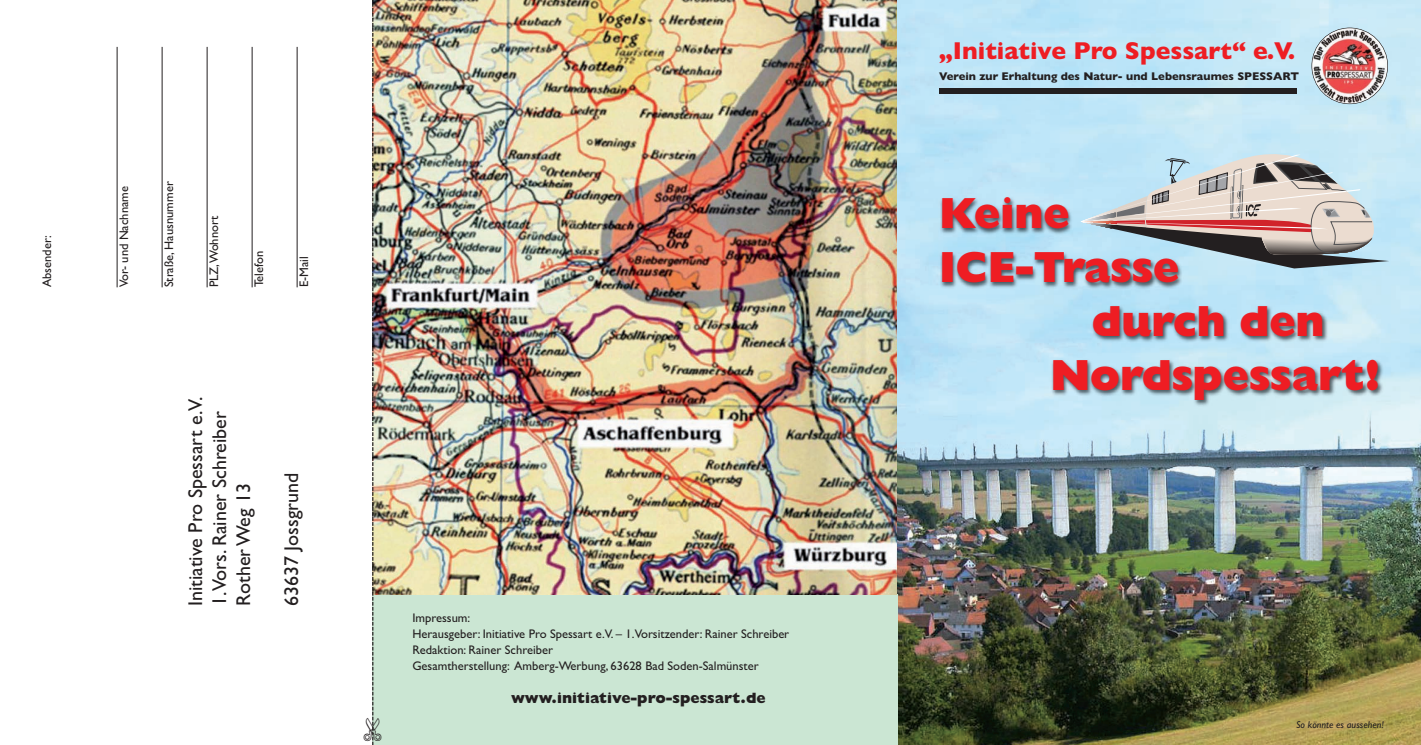
<style>
.page{position:relative;width:1421px;height:745px;background:#fff}
.page>*{position:absolute;margin:0;border:0;box-sizing:border-box;transform-origin:0 0}
.t1{font:800 43.75px "Gill Sans";letter-spacing:-.015em;color:#ee1d23}
.t2{font:700 24.62px "Gill Sans";color:#ee1d23}
.t3{font:20px/24px "Gill Sans";color:#231f20}
.t4{font:800 15px "Gill Sans";color:#231f20}
.t5{font:12.5px/16.2px "Gill Sans";color:#231f20}
.t6{font:700 11.25px "Gill Sans";color:#231f20}
.t7{font:italic 10px "Gill Sans";color:#231f20}
</style>
<div class="page">
<img style="left:896px;top:0;width:525px;height:744px">
<img style="left:920px;top:189px;width:501px;height:286px">
<div style="left:939px;top:88px;width:358px;height:5px;background:#231f20"></div>
<img style="left:1312px;top:28px;width:76px;height:76px;border-radius:50%">
<div style="left:1311px;top:28px;width:77px;height:76px;border:1px solid #231f20;border-radius:50%"></div>
<svg style="left:1080px;top:154px;width:309px;height:114px;background:#b4b8bc"></svg>
<div style="left:372px;top:594px;width:525px;height:150px;background:#cbe6d3"></div>
<img style="left:382px;top:0;width:514px;height:593px">
<hr style="left:117px;top:47px;width:1px;height:240px;background:#231f20">
<hr style="left:162px;top:47px;width:1px;height:240px;background:#231f20">
<hr style="left:207px;top:47px;width:1px;height:240px;background:#231f20">
<hr style="left:252px;top:47px;width:1px;height:240px;background:#231f20">
<hr style="left:297px;top:47px;width:1px;height:240px;background:#231f20">
<img style="left:372px;top:0;width:10px;height:744px">
<p class="t5" style="left:39px;top:287px;width:54px;rotate:-90deg">Absender:</p>
<p class="t5" style="left:116px;top:287px;width:103px;rotate:-90deg">Vor- und Nachname</p>
<p class="t5" style="left:161px;top:287px;width:107px;rotate:-90deg">Straße, Hausnummer</p>
<p class="t5" style="left:206px;top:287px;width:73px;rotate:-90deg">PLZ,Wohnort</p>
<p class="t5" style="left:251px;top:287px;width:38px;rotate:-90deg">Telefon</p>
<p class="t5" style="left:296px;top:287px;width:32px;rotate:-90deg">E-Mail</p>
<h3 class="t3" style="left:183px;top:605px;width:211px;rotate:-90deg">Initiative Pro Spessart e.V.<br>1.Vors. Rainer Schreiber<br>Rother Weg 13</h3>
<h3 class="t3" style="left:279px;top:605px;width:135px;rotate:-90deg">63637 Jossgrund</h3>
<p class="t5" style="left:412px;top:608px;width:378px">Impressum:<br>Herausgeber: Initiative Pro Spessart e.V. – 1.Vorsitzender: Rainer Schreiber Redaktion: Rainer Schreiber<br>Gesamtherstellung: Amberg-Werbung, 63628 Bad Soden-Salmünster</p>
<p class="t4" style="left:511px;top:691px;width:256px">www.initiative-pro-spessart.de</p>
<h2 class="t2" style="left:939px;top:37px;width:358px">„Initiative Pro Spessart“ e.V.</h2>
<p class="t6" style="left:939px;top:69px;width:361px">Verein zur Erhaltung des Natur- und Lebensraumes SPESSART</p>
<h1 class="t1" style="left:939px;top:197px;width:132px">Keine</h1>
<h1 class="t1" style="left:939px;top:251px;width:242px">ICE-Trasse</h1>
<h1 class="t1" style="left:1092px;top:304px;width:235px">durch den</h1>
<h1 class="t1" style="left:1050px;top:358px;width:332px">Nordspessart!</h1>
<p class="t7" style="left:1296px;top:717px;width:90px">So könnte es aussehen!</p>
</div>
